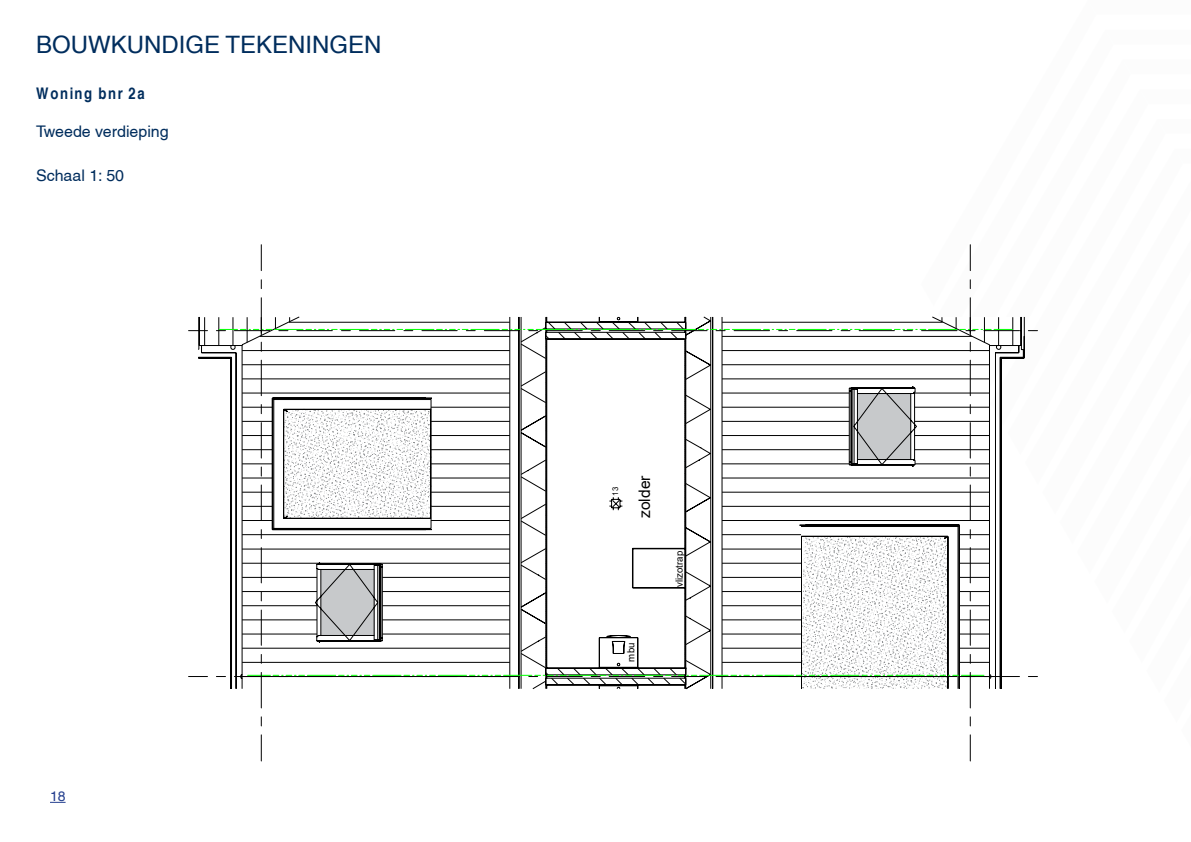
<style>
.page{position:relative;width:1191px;height:842px;background:#fff}
.page>*{position:absolute;margin:0;border:0;box-sizing:border-box;transform-origin:0 0}
.t1{font:condensed 24px "Helvetica";color:#002d5d}
.t2{font:condensed 16px "Helvetica";color:#002d5d}
.t3{font:700 condensed 16px "Helvetica";color:#002d5d}
.t4{font:15.9px "Arial";color:#000}
.t5{font:condensed 14px "Helvetica";color:#25408f}
.t6{font:10px "Arial";color:#000}
.t7{font:8px "Arial";color:#000}
</style>
<div class="page">
<svg style="left:50px;top:802px;width:16px;height:1px"></svg>
<svg style="left:198px;top:317px;width:826px;height:372px"></svg>
<svg style="left:188px;top:676px;width:19px;height:1px"></svg>
<hr style="left:234px;top:676px;width:36px;height:1px;background:#000">
<hr style="left:984px;top:676px;width:35px;height:1px;background:#000">
<svg style="left:970px;top:245px;width:1px;height:26px"></svg>
<hr style="left:970px;top:298px;width:1px;height:35px;background:#000">
<hr style="left:970px;top:360px;width:1px;height:36px;background:#000">
<hr style="left:970px;top:423px;width:1px;height:35px;background:#000">
<hr style="left:970px;top:485px;width:1px;height:35px;background:#000">
<hr style="left:970px;top:672px;width:1px;height:36px;background:#000">
<svg style="left:970px;top:735px;width:1px;height:26px"></svg>
<svg style="left:261px;top:245px;width:1px;height:26px"></svg>
<hr style="left:261px;top:298px;width:1px;height:35px;background:#000">
<svg style="left:188px;top:317px;width:832px;height:34px"></svg>
<hr style="left:261px;top:360px;width:1px;height:36px;background:#000">
<hr style="left:261px;top:423px;width:1px;height:35px;background:#000">
<hr style="left:261px;top:485px;width:1px;height:35px;background:#000">
<svg style="left:248px;top:530px;width:736px;height:148px"></svg>
<hr style="left:261px;top:672px;width:1px;height:36px;background:#000">
<svg style="left:261px;top:735px;width:1px;height:26px"></svg>
<h1 class="t1" style="left:36px;top:31px;width:347px">BOUWKUNDIGE TEKENINGEN</h1>
<p class="t3" style="left:36px;top:83px;width:112px">Woning bnr 2a</p>
<p class="t2" style="left:36px;top:122px;width:134px">Tweede verdieping</p>
<p class="t2" style="left:36px;top:166px;width:90px">Schaal 1: 50</p>
<p class="t5" style="left:50px;top:788px;width:17px">18</p>
<p class="t7" style="left:610px;top:496px;width:10px;rotate:-90deg">13</p>
<p class="t4" style="left:633px;top:518px;width:44px;rotate:-90deg">zolder</p>
<p class="t6" style="left:624px;top:662px;width:21px;rotate:-90deg">mbu</p>
<p class="t6" style="left:672px;top:587px;width:38px;rotate:-90deg">vlizotrap</p>
</div>
